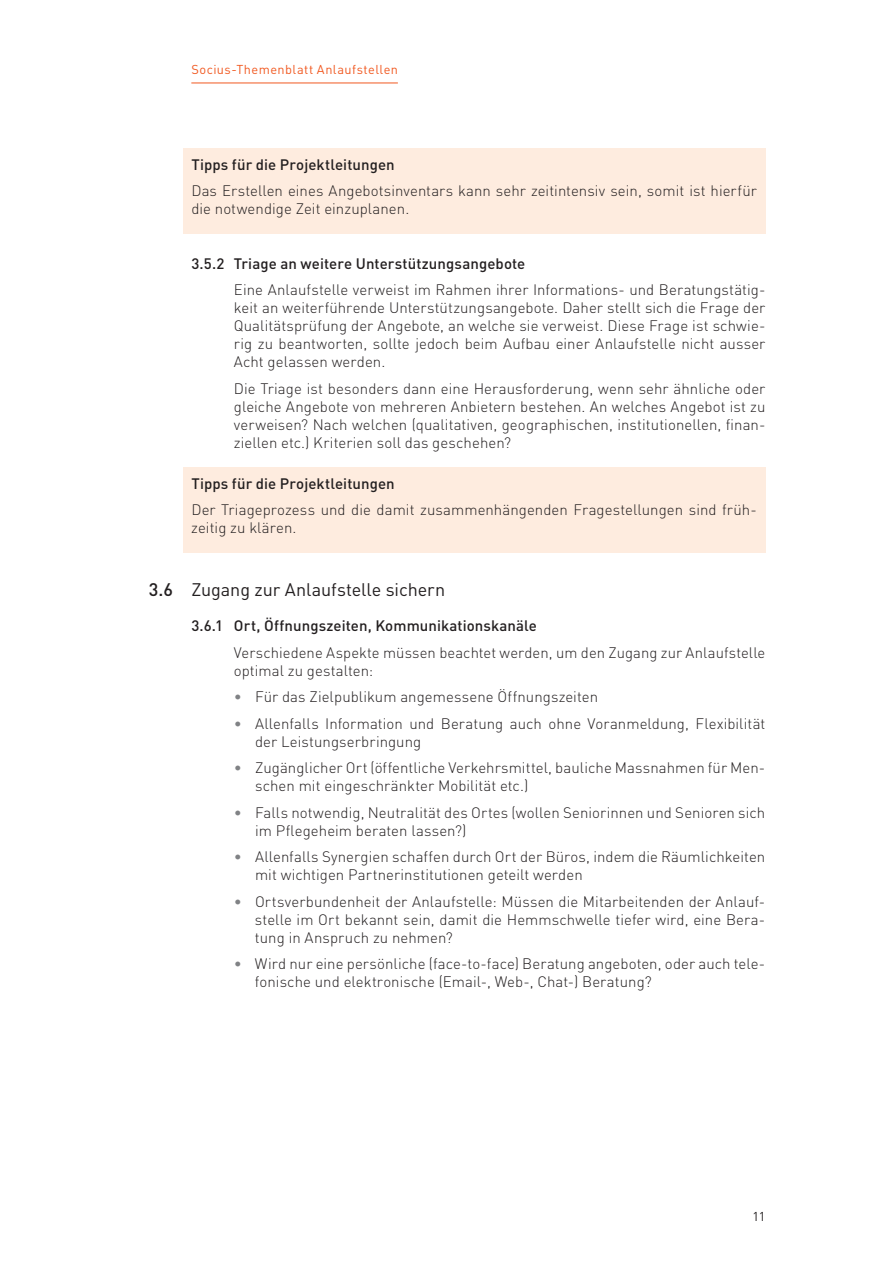
<style>
.page{position:relative;width:893px;height:1263px;background:#fff}
.page>*{position:absolute;margin:0;border:0;box-sizing:border-box;transform-origin:0 0}
.t1{font:18px "DIN";letter-spacing:-.005em;color:#231f20}
.t2{font:300 15px/18px "DIN";letter-spacing:.005em;color:#231f20}
.t3{font:500 15px "DIN";letter-spacing:.005em;color:#231f20}
.t4{font:12.75px "DIN";letter-spacing:.035em;color:#f15921}
.t5{font:12.75px "DIN";color:#231f20}
.s1{font-weight:500}
.s2{color:#808285}
</style>
<div class="page">
<hr style="left:191px;top:83px;width:207px;height:1px;background:#f15921">
<div style="left:183px;top:149px;width:582px;height:85px;background:#feecdf"></div>
<div style="left:183px;top:468px;width:582px;height:85px;background:#feecdf"></div>
<p class="t4" style="left:191px;top:62px;width:208px">Socius-Themenblatt Anlaufstellen</p>
<p class="t3" style="left:191px;top:155px;width:205px">Tipps für die Projektleitungen</p>
<p class="t2" style="left:191px;top:182px;width:567px">Das Erstellen eines Angebotsinventars kann sehr zeitintensiv sein, somit ist hierfür die notwendige Zeit einzuplanen.</p>
<p class="t3" style="left:191px;top:254px;width:335px">3.5.2 Triage an weitere Unterstützungsangebote</p>
<p class="t2" style="left:234px;top:281px;width:533px;text-align:justify">Eine Anlaufstelle verweist im Rahmen ihrer Informations- und Beratungstätig&shy;keit an weiterführende Unterstützungsangebote. Daher stellt sich die Frage der Qualitätsprüfung der Angebote, an welche sie verweist. Diese Frage ist schwie&shy;rig zu beantworten, sollte jedoch beim Aufbau einer Anlaufstelle nicht ausser Acht gelassen werden.</p>
<p class="t2" style="left:234px;top:379px;width:533px;text-align:justify">Die Triage ist besonders dann eine Herausforderung, wenn sehr ähnliche oder gleiche Angebote von mehreren Anbietern bestehen. An welches Angebot ist zu verweisen? Nach welchen (qualitativen, geographischen, institutionellen, finan&shy;ziellen etc.) Kriterien soll das geschehen?</p>
<p class="t3" style="left:191px;top:474px;width:205px">Tipps für die Projektleitungen</p>
<p class="t2" style="left:191px;top:501px;width:567px">Der Triageprozess und die damit zusammenhängenden Fragestellungen sind früh&shy;zeitig zu klären.</p>
<p class="t1" style="left:149px;top:578px;width:298px"><span class="s1">3.6</span> Zugang zur Anlaufstelle sichern</p>
<p class="t3" style="left:191px;top:616px;width:347px">3.6.1 Ort, Öffnungszeiten, Kommunikationskanäle</p>
<p class="t2" style="left:234px;top:643px;width:533px">Verschiedene Aspekte müssen beachtet werden, um den Zugang zur Anlaufstelle optimal zu gestalten:</p>
<p class="t2" style="left:234px;top:688px;width:366px"><span class="s2">•</span> Für das Zielpublikum angemessene Öffnungszeiten</p>
<p class="t2" style="left:255px;top:714px;width:512px;text-indent:-21px"><span class="s2">•</span> Allenfalls Information und Beratung auch ohne Voranmeldung, Flexibilität der Leistungserbringung</p>
<p class="t2" style="left:255px;top:759px;width:512px;text-indent:-21px"><span class="s2">•</span> Zugänglicher Ort (öffentliche Verkehrsmittel, bauliche Massnahmen für Men&shy;schen mit eingeschränkter Mobilität etc.)</p>
<p class="t2" style="left:255px;top:803px;width:512px;text-indent:-21px"><span class="s2">•</span> Falls notwendig, Neutralität des Ortes (wollen Seniorinnen und Senioren sich im Pflegeheim beraten lassen?)</p>
<p class="t2" style="left:255px;top:848px;width:512px;text-indent:-21px"><span class="s2">•</span> Allenfalls Synergien schaffen durch Ort der Büros, indem die Räumlichkeiten mit wichtigen Partnerinstitutionen geteilt werden</p>
<p class="t2" style="left:255px;top:892px;width:512px;text-align:justify;text-indent:-21px"><span class="s2">•</span> Ortsverbundenheit der Anlaufstelle: Müssen die Mitarbeitenden der Anlauf&shy;stelle im Ort bekannt sein, damit die Hemmschwelle tiefer wird, eine Bera&shy;tung in Anspruch zu nehmen?</p>
<p class="t2" style="left:255px;top:955px;width:512px;text-indent:-21px"><span class="s2">•</span> Wird nur eine persönliche (face-to-face) Beratung angeboten, oder auch tele&shy;fonische und elektronische (Email-, Web-, Chat-) Beratung?</p>
<p class="t5" style="left:753px;top:1208px;width:14px">11</p>
</div>
